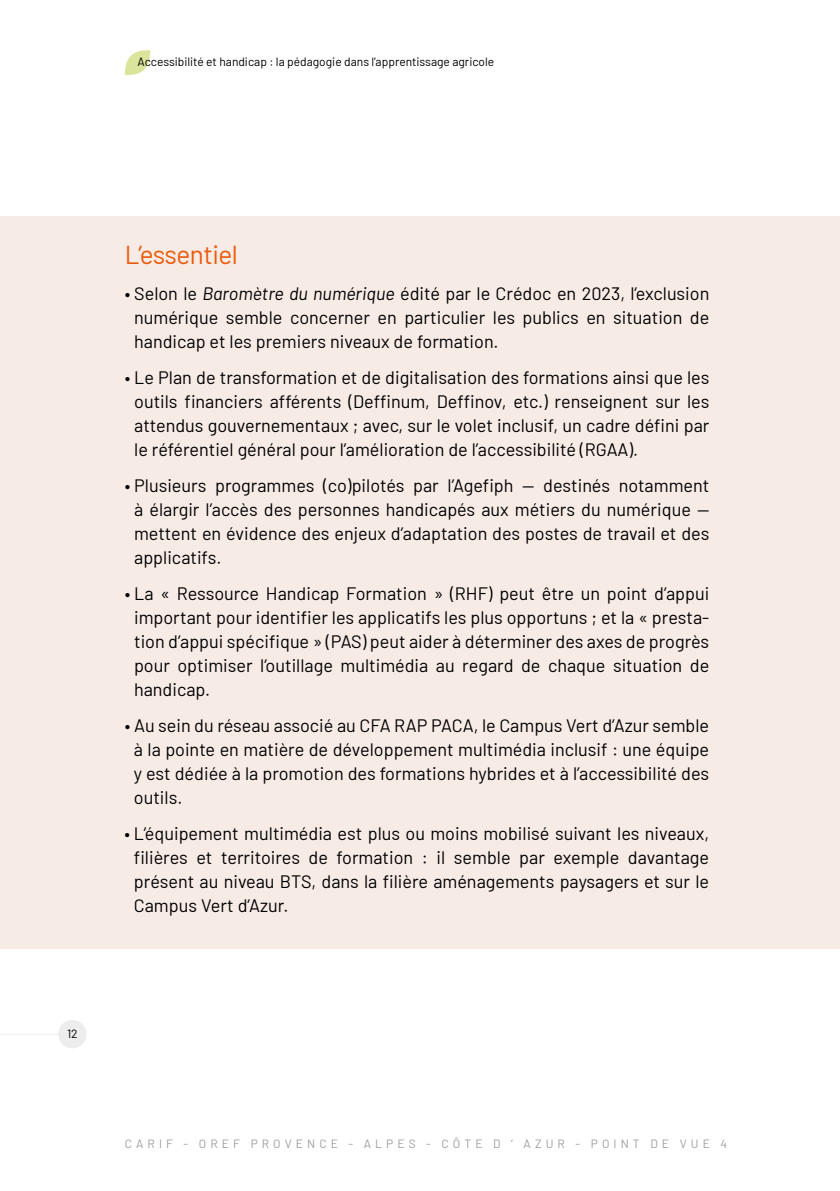
<style>
.page{position:relative;width:840px;height:1191px;background:#fff}
.page>*{position:absolute;margin:0;border:0;box-sizing:border-box;transform-origin:0 0}
.t1{font:26px "Barlow";letter-spacing:-.02em;color:#ea5b0b}
.t2{font:18px/24px "Barlow";color:#000;text-align:justify}
.t3{font:12px "Barlow";color:#000}
.t4{font:12px "Barlow";letter-spacing:.34em;color:#9d9d9c}
.s1{font-style:italic}
</style>
<div class="page">
<div style="left:0;top:216px;width:839px;height:732px;background:#f7ebe6"></div>
<hr style="left:0;top:1033px;width:61px;height:1px;background:#ededed">
<div style="left:58px;top:1020px;width:28px;height:28px;background:#ededed;border-radius:50%"></div>
<svg style="left:124px;top:50px;width:27px;height:25px"></svg>
<p class="t3" style="left:137px;top:53px;width:358px">Accessibilité et handicap : la pédagogie dans l’apprentissage agricole</p>
<p class="t3" style="left:67px;top:1025px;width:12px">12</p>
<h1 class="t1" style="left:125px;top:236px;width:114px">L’essentiel</h1>
<p class="t2" style="left:134px;top:280px;width:576px;text-indent:-9px">• Selon le <span class="s1">Baromètre du numérique</span> édité par le Crédoc en 2023, l’exclusion numérique semble concerner en particulier les publics en situation de handicap et les premiers niveaux de formation.</p>
<p class="t2" style="left:134px;top:364px;width:576px;text-indent:-9px">• Le Plan de transformation et de digitalisation des formations ainsi que les outils financiers afférents (Deffinum, Deffinov, etc.) renseignent sur les attendus gouvernementaux ; avec, sur le volet inclusif, un cadre défini par le référentiel général pour l’amélioration de l’accessibilité (RGAA).</p>
<p class="t2" style="left:134px;top:472px;width:576px;text-indent:-9px">• Plusieurs programmes (co)pilotés par l’Agefiph — destinés notamment à élargir l’accès des personnes handicapés aux métiers du numérique — mettent en évidence des enjeux d’adaptation des postes de travail et des applicatifs.</p>
<p class="t2" style="left:134px;top:580px;width:576px;text-indent:-9px">• La « Ressource Handicap Formation » (RHF) peut être un point d’appui important pour identifier les applicatifs les plus opportuns ; et la « presta&shy;tion d’appui spécifique » (PAS) peut aider à déterminer des axes de progrès pour optimiser l’outillage multimédia au regard de chaque situation de handicap.</p>
<p class="t2" style="left:134px;top:712px;width:576px;text-indent:-9px">• Au sein du réseau associé au CFA RAP PACA, le Campus Vert d’Azur semble à la pointe en matière de développement multimédia inclusif : une équipe y est dédiée à la promotion des formations hybrides et à l’accessibilité des outils.</p>
<p class="t2" style="left:134px;top:820px;width:576px;text-indent:-9px">• L’équipement multimédia est plus ou moins mobilisé suivant les niveaux, filières et territoires de formation : il semble par exemple davantage présent au niveau BTS, dans la filière aménagements paysagers et sur le Campus Vert d’Azur.</p>
<p class="t4" style="left:125px;top:1135px;width:603px">CARIF - OREF PROVENCE - ALPES - CÔTE D ‘ AZUR - POINT DE VUE 4</p>
</div>
